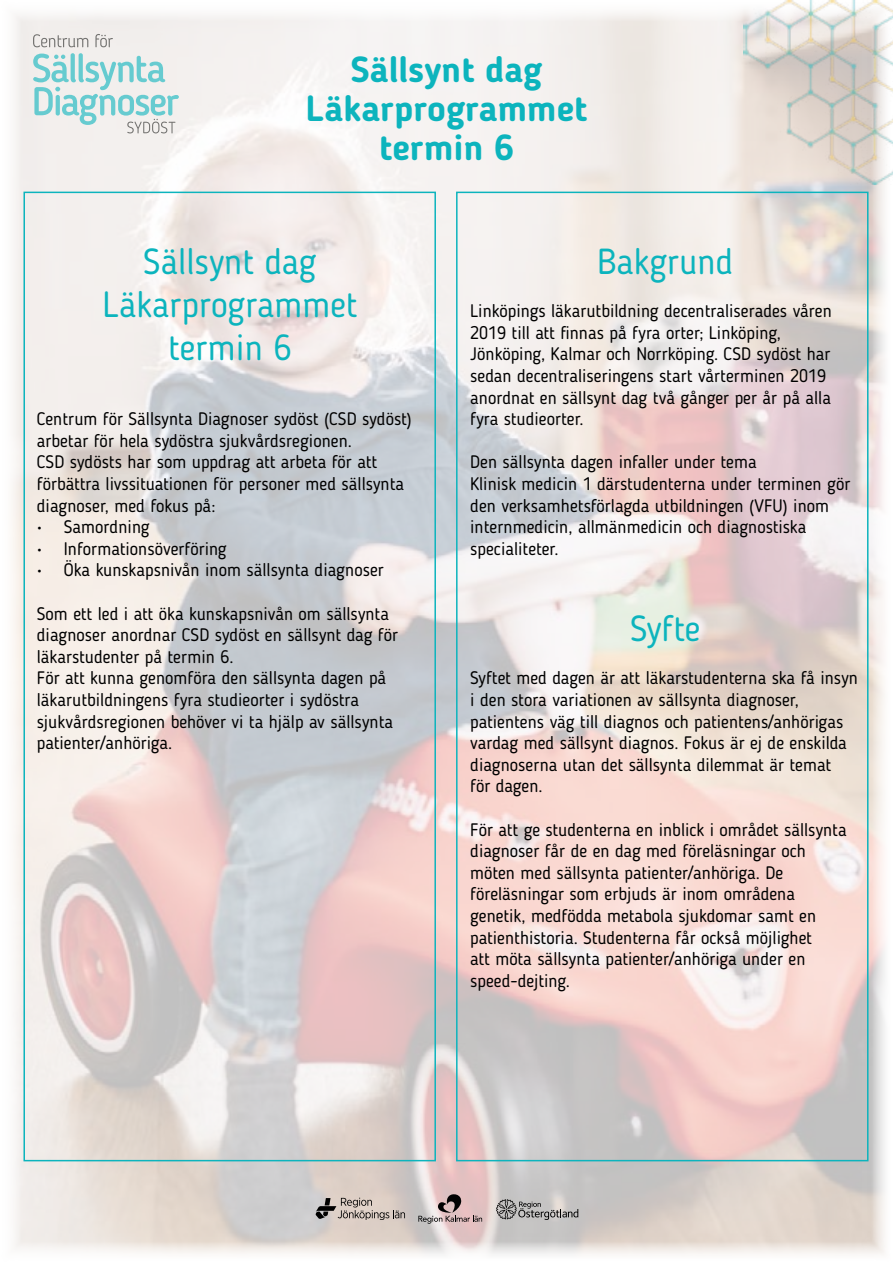
<style>
.page{position:relative;width:893px;height:1263px;background:#fff}
.page>*{position:absolute;margin:0;border:0;box-sizing:border-box;transform-origin:0 0}
.t1{font:36px/43.2px "Blogger Sans";color:#0cb4bd;text-align:center}
.t2{font:700 36px/39px "Blogger Sans";color:#0cb4bd;text-align:center}
.t3{font:18px/21.6px "Blogger Sans";color:#000}
</style>
<div class="page">
<img style="left:12px;top:11px;width:873px;height:1243px">
<div style="left:23px;top:192px;width:413px;height:969px;border:2px solid #0cb4bd"></div>
<div style="left:456px;top:192px;width:412px;height:969px;border:2px solid #0cb4bd"></div>
<img style="left:742px;top:0;width:151px;height:185px">
<svg style="left:496px;top:1199px;width:82px;height:21px;background:#a3a1a0"></svg>
<svg style="left:418px;top:1194px;width:64px;height:30px;background:#bba8a8"></svg>
<svg style="left:316px;top:1198px;width:89px;height:22px;background:#ada39d"></svg>
<svg style="left:33px;top:34px;width:55px;height:13px"></svg>
<svg style="left:95px;top:34px;width:18px;height:13px"></svg>
<svg style="left:33px;top:53px;width:146px;height:80px;background:#c9e3e3"></svg>
<h1 class="t2" style="left:306px;top:50px;width:283px">Sällsynt dag<br>Läkarprogrammet termin 6</h1>
<h1 class="t1" style="left:103px;top:240px;width:256px">Sällsynt dag<br>Läkarprogrammet termin 6</h1>
<p class="t3" style="left:37px;top:408px;width:376px">Centrum för Sällsynta Diagnoser sydöst (CSD sydöst) arbetar för hela sydöstra sjukvårdsregionen.<br>CSD sydösts har som uppdrag att arbeta för att förbättra livssituationen för personer med sällsynta diagnoser, med fokus på:</p>
<p class="t3" style="left:37px;top:516px;width:114px">• Samordning</p>
<p class="t3" style="left:37px;top:538px;width:191px">• Informationsöverföring</p>
<p class="t3" style="left:37px;top:559px;width:349px">• Öka kunskapsnivån inom sällsynta diagnoser</p>
<p class="t3" style="left:37px;top:602px;width:363px">Som ett led i att öka kunskapsnivån om sällsynta diagnoser anordnar CSD sydöst en sällsynt dag för läkarstudenter på termin 6.<br>För att kunna genomföra den sällsynta dagen på läkarutbildningens fyra studieorter i sydöstra sjukvårdsregionen behöver vi ta hjälp av sällsynta patienter/anhöriga.</p>
<h1 class="t1" style="left:597px;top:240px;width:138px">Bakgrund</h1>
<p class="t3" style="left:470px;top:300px;width:363px">Linköpings läkarutbildning decentraliserades våren 2019 till att finnas på fyra orter; Linköping, Jönköping, Kalmar och Norrköping. CSD sydöst har sedan decentraliseringens start vårterminen 2019 anordnat en sällsynt dag två gånger per år på alla fyra studieorter.</p>
<p class="t3" style="left:470px;top:451px;width:382px">Den sällsynta dagen infaller under tema<br>Klinisk medicin 1 därstudenterna under terminen gör den verksamhetsförlagda utbildningen (VFU) inom internmedicin, allmänmedicin och diagnostiska specialiteter.</p>
<h1 class="t1" style="left:630px;top:607px;width:72px">Syfte</h1>
<p class="t3" style="left:470px;top:667px;width:389px">Syftet med dagen är att läkarstudenterna ska få insyn i den stora variationen av sällsynta diagnoser, patientens väg till diagnos och patientens/anhörigas vardag med sällsynt diagnos. Fokus är ej de enskilda diagnoserna utan det sällsynta dilemmat är temat<br>för dagen.</p>
<p class="t3" style="left:470px;top:818px;width:378px">För att ge studenterna en inblick i området sällsynta diagnoser får de en dag med föreläsningar och möten med sällsynta patienter/anhöriga. De föreläsningar som erbjuds är inom områdena genetik, medfödda metabola sjukdomar samt en patienthistoria. Studenterna får också möjlighet<br>att möta sällsynta patienter/anhöriga under en speed-dejting.</p>
</div>
